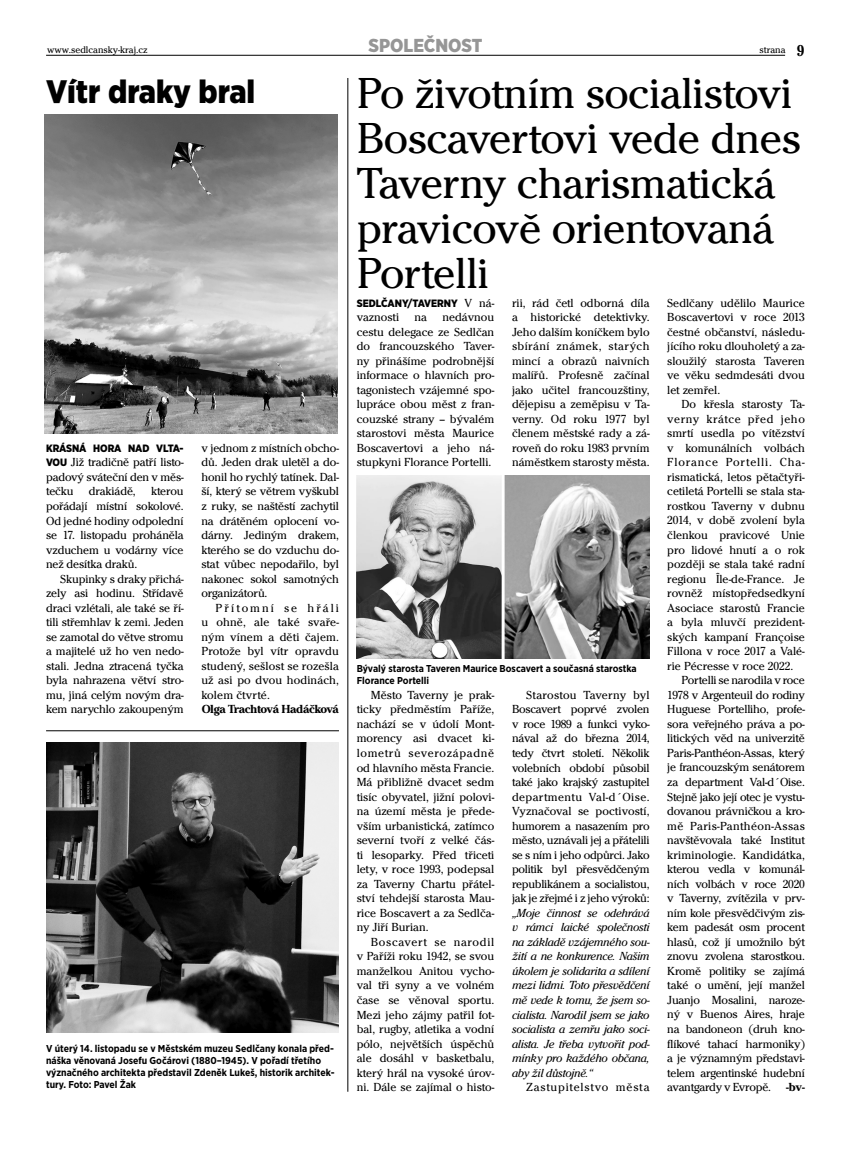
<style>
.page{position:relative;width:851px;height:1152px;background:#fff}
.page>*{position:absolute;margin:0;border:0;box-sizing:border-box;transform-origin:0 0}
.t1{font:45px/45px "Cheltenham Itc TOT";letter-spacing:-.01em;color:#000}
.t2{font:900 condensed 32.5px "Gotham CE";color:#000}
.t3{font:900 condensed 18.75px "Gotham CE";color:#969696}
.t4{font:12.12px/14.5px "Cheltenham Itc TOT";letter-spacing:-.01em;color:#000;text-align:justify}
.t5{font:italic 12.12px/14.5px "Cheltenham Itc TOT";letter-spacing:-.02em;color:#000;text-align:justify}
.t6{font:12.12px "Cheltenham Itc TOT";letter-spacing:.01em;color:#000}
.t7{font:12.12px "Cheltenham Itc TOT";letter-spacing:.03em;color:#000}
.t8{font:700 12.12px "Cheltenham Itc TOT";letter-spacing:-.03em;color:#000}
.t9{font:12.12px "Cheltenham Itc TOT";letter-spacing:.07em;color:#000}
.t10{font:12.12px "Cheltenham Itc TOT";letter-spacing:.065em;color:#000}
.t11{font:12.12px "Cheltenham Itc TOT";letter-spacing:.045em;color:#000}
.t12{font:900 condensed 10.62px "Gotham CE";letter-spacing:-.01em;color:#000}
.t13{font:700 condensed 10px/12px "Gotham CE";color:#000}
.t14{font:10px "Cheltenham Itc TOT";color:#000}
.s1{font-weight:700;font-stretch:condensed;font-size:16.25px}
.s2{font-family:"Gotham CE";font-weight:900;font-stretch:condensed;font-size:10.62px}
.s3{font-family:"Cheltenham Itc TOT";font-weight:400;font-stretch:normal;font-size:12.12px}
.s4{font-weight:700}
</style>
<div class="page">
<hr style="left:46px;top:55px;width:739px;height:1px;background:#000">
<img style="left:356px;top:476px;width:293px;height:182px">
<hr style="left:347px;top:78px;width:1px;height:1013px;background:#000">
<img style="left:46px;top:742px;width:293px;height:291px">
<img style="left:45px;top:114px;width:293px;height:319px">
<hr style="left:46px;top:730px;width:293px;height:1px;background:#000">
<p class="t14" style="left:47px;top:46px;width:102px">www.sedlcansky-kraj.cz</p>
<h3 class="t3" style="left:368px;top:39px;width:115px">SPOLEČNOST</h3>
<p class="t14" style="left:759px;top:46px;width:47px">strana <span class="s1">9</span></p>
<h2 class="t2" style="left:46px;top:80px;width:211px">Vítr draky bral</h2>
<p class="t12" style="left:46px;top:444px;width:139px">KRÁSNÁ HORA NAD VLTA-</p>
<p class="t4" style="left:46px;top:456px;width:139px"><span class="s2">VOU</span> Již tradičně patří listo&shy;padový sváteční den v měs&shy;tečku</p>
<p class="t4" style="left:46px;top:485px;width:139px;text-indent:105px">kterou pořádají místní sokolové.<br>Od jedné hodiny odpolední se 17. listopadu proháněla vzduchem u vodárny více než desítka draků.</p>
<p class="t4" style="left:46px;top:572px;width:139px;text-indent:14px">Skupinky s draky přichá&shy;zely asi hodinu. Střídavě draci vzlétali, ale také se ří&shy;tili střemhlav k zemi. Jeden se zamotal do větve stromu a majitelé už ho ven nedo&shy;stali. Jedna ztracená tyčka byla nahrazena větví stro&shy;mu, jiná celým novým dra&shy;kem narychlo zakoupeným</p>
<p class="t4" style="left:89px;top:485px;width:48px">drakiádě,</p>
<p class="t4" style="left:201px;top:442px;width:139px">v jednom z místních obcho&shy;dů. Jeden drak uletěl a do&shy;honil ho rychlý tatínek. Dal&shy;ší, který se větrem vyškubl z ruky, se naštěstí zachytil na drátěném oplocení vo&shy;dárny. Jediným drakem, kterého se do vzduchu do&shy;stat vůbec nepodařilo, byl nakonec sokol samotných organizátorů.</p>
<p class="t4" style="left:201px;top:601px;width:139px;text-indent:14px">Přítomní se hřáli u ohně, ale také svaře&shy;ným vínem a děti čajem.<br>Protože byl vítr opravdu studený, sešlost se rozešla už asi po dvou hodinách, kolem čtvrté.</p>
<p class="t8" style="left:202px;top:705px;width:139px">Olga Trachtová Hadáčková</p>
<p class="t13" style="left:46px;top:1043px;width:290px">V úterý 14. listopadu se v Městském muzeu Sedlčany konala před&shy;náška věnovaná Josefu Gočárovi (1880–1945). V pořadí třetího význačného architekta představil Zdeněk Lukeš, historik architek&shy;tury. Foto: Pavel Žak</p>
<h1 class="t1" style="left:356px;top:75px;width:445px">Po životním socialistovi<br>Boscavertovi vede dnes<br>Taverny charismatická pravicově orientovaná<br>Portelli</h1>
<p class="t12" style="left:356px;top:299px;width:139px">SEDLČANY/TAVERNY <span class="s3">V ná-</span></p>
<p class="t4" style="left:356px;top:311px;width:44px">vaznosti</p>
<p class="t4" style="left:414px;top:311px;width:14px">na</p>
<p class="t4" style="left:356px;top:311px;width:139px;text-indent:86px">nedávnou cestu delegace ze Sedlčan do francouzského Taver&shy;ny přinášíme podrobnější informace o hlavních pro&shy;tagonistech vzájemné spo&shy;lupráce obou měst z fran&shy;couzské strany – bývalém starostovi města Maurice Boscavertovi a jeho ná&shy;stupkyni Florance Portelli.</p>
<p class="t4" style="left:512px;top:296px;width:139px">rii, rád četl odborná díla a historické detektivky.<br>Jeho dalším koníčkem bylo sbírání známek, starých mincí a obrazů naivních malířů. Profesně začínal jako učitel francouzštiny, dějepisu a zeměpisu v Ta&shy;verny. Od roku 1977 byl členem městské rady a zá&shy;roveň do roku 1983 prvním náměstkem starosty města.</p>
<p class="t13" style="left:356px;top:663px;width:281px">Bývalý starosta Taveren Maurice Boscavert a současná starostka<br>Florance Portelli</p>
<p class="t4" style="left:356px;top:688px;width:139px;text-indent:14px">Město Taverny je prak&shy;ticky předměstím Paříže, nachází se v údolí Mont&shy;morency asi dvacet ki&shy;lometrů severozápadně od hlavního města Francie.<br>Má přibližně dvacet sedm tisíc obyvatel, jižní polovi&shy;na území města je přede&shy;vším urbanistická, zatímco severní tvoří z velké čás&shy;ti lesoparky. Před třiceti lety, v roce 1993, podepsal za Taverny Chartu přátel&shy;ství tehdejší starosta Mau&shy;rice Boscavert a za Sedlča&shy;ny Jiří Burian.</p>
<p class="t4" style="left:356px;top:935px;width:139px;text-indent:14px">Boscavert se narodil v Paříži roku 1942, se svou manželkou Anitou vycho&shy;val tři syny a ve volném čase se věnoval sportu.<br>Mezi jeho zájmy patřil fot&shy;bal, rugby, atletika a vodní pólo, největších úspěchů ale dosáhl v basketbalu, který hrál na vysoké úrov&shy;ni. Dále se zajímal o histo-</p>
<p class="t4" style="left:512px;top:688px;width:139px;text-indent:14px">Starostou Taverny byl Boscavert poprvé zvolen v roce 1989 a funkci vyko&shy;nával až do března 2014, tedy čtvrt století. Několik volebních období působil také jako krajský zastupitel departmentu Val-d´Oise.<br>Vyznačoval se poctivostí, humorem a nasazením pro město, uznávali jej a přátelili se s ním i jeho odpůrci. Jako politik byl přesvědčeným republikánem a socialistou, jak je zřejmé i z jeho výroků:</p>
<p class="t5" style="left:512px;top:906px;width:139px">„Moje činnost se odehrává v rámci laické společnosti na základě vzájemného sou&shy;žití a ne konkurence. Našim úkolem je solidarita a sdílení mezi lidmi. Toto přesvědčení mě vede k tomu, že jsem so&shy;cialista. Narodil jsem se jako socialista a zemřu jako soci&shy;alista. Je třeba vytvořit pod&shy;mínky pro každého občana, aby žil důstojně.“</p>
<p class="t10" style="left:526px;top:1082px;width:125px">Zastupitelstvo města</p>
<p class="t4" style="left:667px;top:296px;width:139px">Sedlčany udělilo Maurice Boscavertovi v roce 2013 čestné občanství, následu&shy;jícího roku dlouholetý a za&shy;sloužilý starosta Taveren ve věku sedmdesáti dvou let zemřel.</p>
<p class="t4" style="left:681px;top:398px;width:125px">Do křesla starosty Ta-</p>
<p class="t11" style="left:667px;top:414px;width:139px">verny krátce před jeho</p>
<p class="t4" style="left:667px;top:427px;width:139px">smrtí usedla po vítězství</p>
<p class="t4" style="left:667px;top:441px;width:139px">v komunálních volbách</p>
<p class="t9" style="left:667px;top:458px;width:139px">Florance Portelli. Cha-</p>
<p class="t4" style="left:667px;top:471px;width:139px">rismatická, letos pětačtyři-</p>
<p class="t4" style="left:667px;top:485px;width:139px">cetiletá Portelli se stala sta-</p>
<p class="t4" style="left:667px;top:500px;width:139px">rostkou Taverny v dubnu</p>
<p class="t4" style="left:667px;top:514px;width:139px">2014, v době zvolení byla</p>
<p class="t4" style="left:667px;top:529px;width:139px">členkou pravicové Unie</p>
<p class="t4" style="left:667px;top:543px;width:139px">pro lidové hnutí a o rok</p>
<p class="t4" style="left:667px;top:558px;width:139px">později se stala také radní</p>
<p class="t4" style="left:667px;top:572px;width:139px">regionu Île-de-France. Je</p>
<p class="t4" style="left:667px;top:587px;width:139px">rovněž místopředsedkyní</p>
<p class="t4" style="left:667px;top:601px;width:139px">Asociace starostů Francie</p>
<p class="t4" style="left:667px;top:616px;width:139px">a byla mluvčí prezident-</p>
<p class="t4" style="left:667px;top:630px;width:139px">ských kampaní Françoise</p>
<p class="t4" style="left:667px;top:645px;width:139px">Fillona v roce 2017 a Valé-</p>
<p class="t4" style="left:667px;top:659px;width:127px">rie Pécresse v roce 2022.</p>
<p class="t4" style="left:681px;top:674px;width:125px">Portelli se narodila v roce</p>
<p class="t4" style="left:667px;top:688px;width:139px">1978 v Argenteuil do rodiny</p>
<p class="t4" style="left:667px;top:703px;width:139px">Huguese Portelliho, profe-</p>
<p class="t4" style="left:667px;top:717px;width:139px">sora veřejného práva a po-</p>
<p class="t4" style="left:667px;top:732px;width:139px">litických věd na univerzitě</p>
<p class="t4" style="left:667px;top:746px;width:139px">Paris-Panthéon-Assas, který</p>
<p class="t4" style="left:667px;top:761px;width:139px">je francouzským senátorem</p>
<p class="t4" style="left:667px;top:776px;width:139px">za department Val-d´Oise.</p>
<p class="t4" style="left:667px;top:790px;width:139px">Stejně jako její otec je vystu-</p>
<p class="t4" style="left:667px;top:805px;width:139px">dovanou právničkou a kro-</p>
<p class="t7" style="left:667px;top:821px;width:139px">mě Paris-Panthéon-Assas</p>
<p class="t4" style="left:667px;top:834px;width:139px">navštěvovala také Institut</p>
<p class="t6" style="left:667px;top:850px;width:139px">kriminologie. Kandidátka,</p>
<p class="t4" style="left:667px;top:863px;width:139px">kterou vedla v komunál-</p>
<p class="t4" style="left:667px;top:877px;width:139px">ních volbách v roce 2020</p>
<p class="t4" style="left:667px;top:892px;width:139px">v Taverny, zvítězila v prv-</p>
<p class="t4" style="left:667px;top:906px;width:139px">ním kole přesvědčivým zis-</p>
<p class="t4" style="left:667px;top:921px;width:139px">kem padesát osm procent</p>
<p class="t4" style="left:667px;top:935px;width:139px">hlasů, což jí umožnilo být</p>
<p class="t4" style="left:667px;top:950px;width:139px">znovu zvolena starostkou.</p>
<p class="t4" style="left:667px;top:964px;width:139px">Kromě politiky se zajímá</p>
<p class="t4" style="left:667px;top:979px;width:139px">také o umění, její manžel</p>
<p class="t4" style="left:667px;top:993px;width:139px">Juanjo Mosalini, naroze-</p>
<p class="t4" style="left:667px;top:1008px;width:139px">ný v Buenos Aires, hraje</p>
<p class="t4" style="left:667px;top:1022px;width:139px">na bandoneon (druh kno-</p>
<p class="t4" style="left:667px;top:1037px;width:139px">flíkové tahací harmoniky)</p>
<p class="t4" style="left:667px;top:1052px;width:139px">a je významným představi-</p>
<p class="t4" style="left:667px;top:1066px;width:139px">telem argentinské hudební</p>
<p class="t4" style="left:667px;top:1081px;width:139px">avantgardy v Evropě. <span class="s4">-bv-</span></p>
</div>
